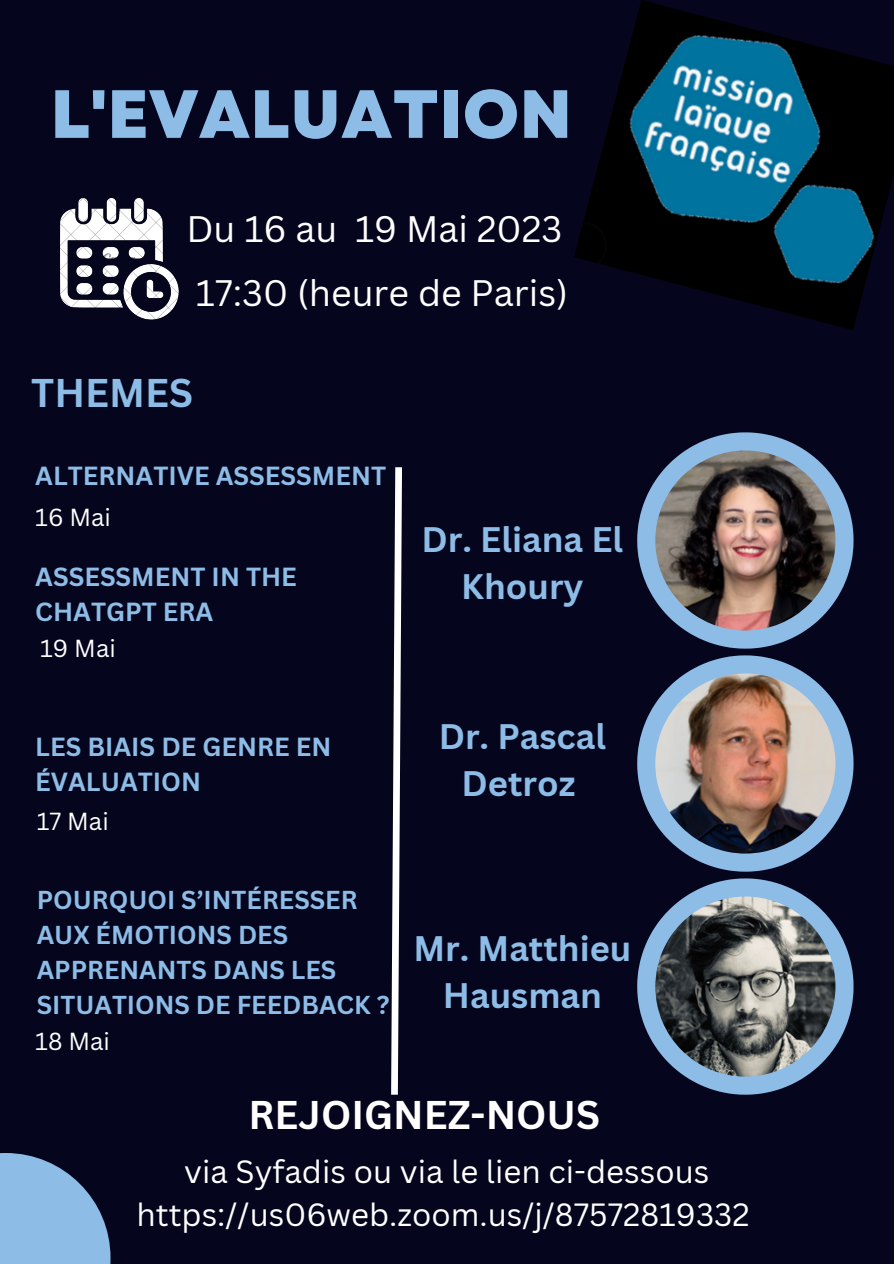
<style>
.page{position:relative;width:894px;height:1264px;background:#fff}
.page>*{position:absolute;margin:0;border:0;box-sizing:border-box;transform-origin:0 0}
.t1{font:800 68.1px "Garet";color:#8dbce7}
.t2{font:700 39px "Canva Sans";color:#fff}
.t3{font:700 39px "Canva Sans";color:#8dbce7}
.t4{font:35.85px "Canva Sans";color:#fff}
.t5{font:700 34.5px/47.2px "Canva Sans";color:#8dbce7;text-align:center}
.t6{font:31.2px "Canva Sans";color:#fff}
.t7{font:700 25.5px/35px "Canva Sans";color:#8dbce7}
.t8{font:700 25.2px/35px "Canva Sans";color:#8dbce7}
.t9{font:24px "Canva Sans";color:#fff}
</style>
<div class="page">
<div style="left:0;top:0;width:893px;height:1263px;background:#05061e"></div>
<svg style="left:391px;top:467px;width:11px;height:628px"></svg>
<svg style="left:637px;top:432px;width:216px;height:216px"></svg>
<img style="left:655px;top:450px;width:180px;height:180px">
<img style="left:60px;top:199px;width:119px;height:120px">
<svg style="left:0;top:1153px;width:110px;height:110px;fill:#8dbce7"></svg>
<svg style="left:637px;top:655px;width:216px;height:216px"></svg>
<img style="left:655px;top:673px;width:180px;height:180px">
<svg style="left:637px;top:878px;width:216px;height:216px"></svg>
<img style="left:655px;top:896px;width:180px;height:180px">
<img style="left:574px;top:0;width:319px;height:330px">
<p class="t1" style="left:50px;top:65px;width:523px">L'EVALUATION</p>
<p class="t4" style="left:186px;top:204px;width:377px">Du 16 au 19 Mai 2023</p>
<p class="t4" style="left:196px;top:268px;width:373px">17:30 (heure de Paris)</p>
<p class="t3" style="left:31px;top:365px;width:163px">THEMES</p>
<p class="t7" style="left:35px;top:457px;width:352px">ALTERNATIVE ASSESSMENT</p>
<p class="t9" style="left:35px;top:501px;width:77px">16 Mai</p>
<p class="t7" style="left:35px;top:559px;width:263px">ASSESSMENT IN THE<br>CHATGPT ERA</p>
<p class="t9" style="left:40px;top:631px;width:77px">19 Mai</p>
<p class="t7" style="left:35px;top:728px;width:298px">LES BIAIS DE GENRE EN<br>ÉVALUATION</p>
<p class="t9" style="left:37px;top:804px;width:74px">17 Mai</p>
<p class="t8" style="left:37px;top:881px;width:354px">POURQUOI S’INTÉRESSER<br>AUX ÉMOTIONS DES<br>APPRENANTS DANS LES<br>SITUATIONS DE FEEDBACK ?</p>
<p class="t9" style="left:35px;top:1023px;width:76px">18 Mai</p>
<p class="t5" style="left:421px;top:514px;width:203px">Dr. Eliana El<br>Khoury</p>
<p class="t5" style="left:438px;top:711px;width:169px">Dr. Pascal<br>Detroz</p>
<p class="t5" style="left:413px;top:923px;width:219px">Mr. Matthieu<br>Hausman</p>
<p class="t2" style="left:248px;top:1087px;width:353px">REJOIGNEZ-NOUS</p>
<p class="t6" style="left:184px;top:1149px;width:526px">via Syfadis ou via le lien ci-dessous</p>
<p class="t6" style="left:136px;top:1192px;width:614px">https://us06web.zoom.us/j/87572819332</p>
</div>
